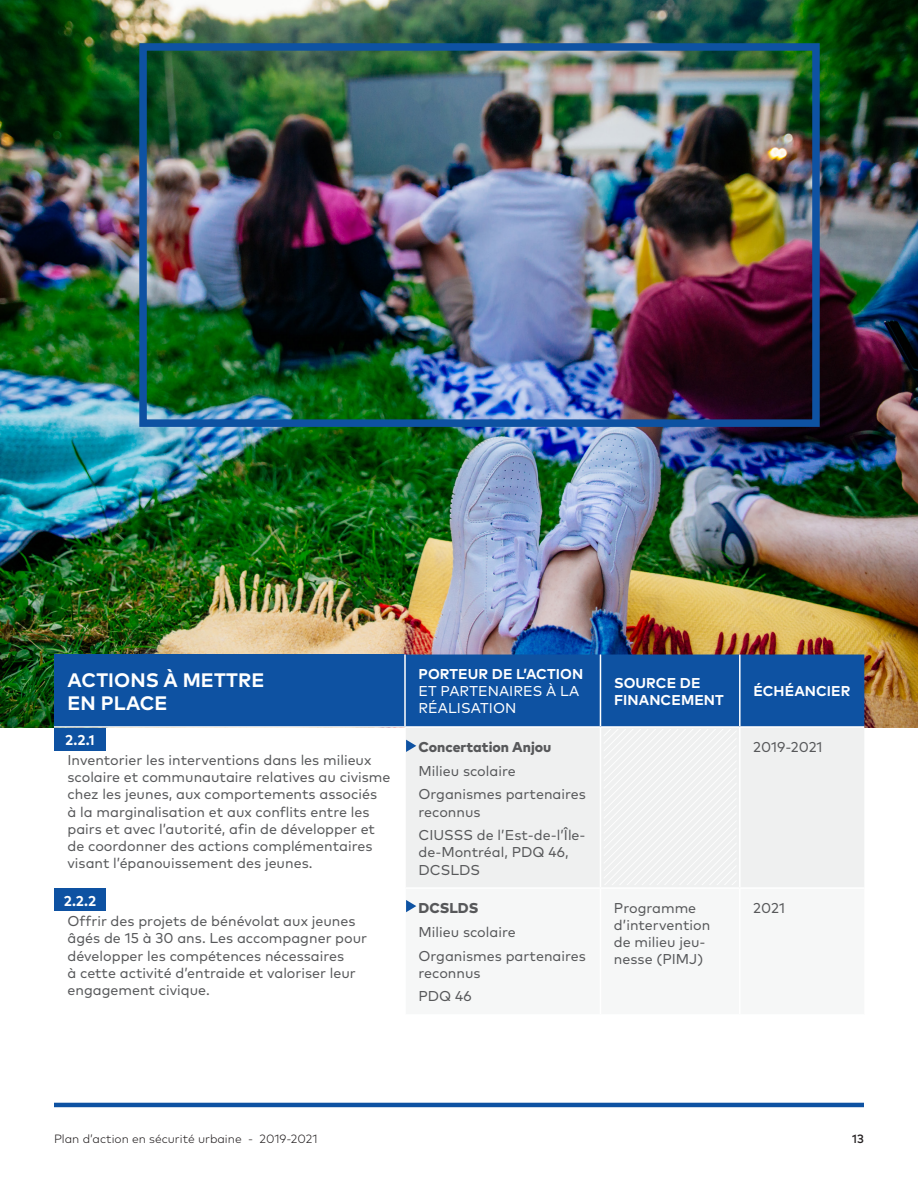
<style>
.page{position:relative;width:918px;height:1188px;background:#fff}
.page>*{position:absolute;margin:0;border:0;box-sizing:border-box;transform-origin:0 0}
.t1{font:700 19.5px "Mark Pro";letter-spacing:.005em;color:#fff}
.t2{font:14.25px/17.1px "Mark Pro";color:#57585a}
.t3{font:14.25px/17.1px "Mark Pro";letter-spacing:.005em;color:#fff}
.t4{font:700 14.25px/17.1px "Mark Pro";letter-spacing:.005em;color:#fff}
.t5{font:800 14.25px "Mark Pro";color:#57585a}
.t6{font:300 12px "Mark Pro";color:#231f20}
.t7{font:500 12px "Mark Pro";color:#231f20}
.s1{font-weight:700}
</style>
<div class="page">
<img style="left:0;top:0;width:918px;height:727px">
<div style="left:54px;top:655px;width:351px;height:72px;background:#0e52a2"></div>
<hr style="left:404px;top:655px;width:2px;height:71px;background:#fff">
<hr style="left:54px;top:726px;width:351px;height:2px;background:#fff">
<div style="left:139px;top:43px;width:681px;height:384px;border:8px solid #0e52a2"></div>
<div style="left:54px;top:728px;width:52px;height:23px;background:#0e52a2"></div>
<div style="left:54px;top:888px;width:52px;height:23px;background:#0e52a2"></div>
<hr style="left:54px;top:1103px;width:810px;height:4px;background:#0e52a2">
<svg style="left:406px;top:900px;width:10px;height:12px"></svg>
<svg style="left:405px;top:655px;width:459px;height:230px"></svg>
<p class="t1" style="left:68px;top:665px;width:198px">ACTIONS À METTRE</p>
<p class="t1" style="left:68px;top:688px;width:102px">EN PLACE</p>
<p class="t4" style="left:65px;top:730px;width:31px">2.2.1</p>
<p class="t2" style="left:68px;top:751px;width:325px">Inventorier les interventions dans les milieux scolaire et communautaire relatives au civisme chez les jeunes, aux comportements associés<br>à la marginalisation et aux conflits entre les pairs et avec l’autorité, afin de développer et de coordonner des actions complémentaires visant l’épanouissement des jeunes.</p>
<p class="t4" style="left:64px;top:891px;width:34px">2.2.2</p>
<p class="t2" style="left:68px;top:912px;width:301px">Offrir des projets de bénévolat aux jeunes âgés de 15 à 30 ans. Les accompagner pour développer les compétences nécessaires<br>à cette activité d’entraide et valoriser leur engagement civique.</p>
<p class="t3" style="left:419px;top:665px;width:166px"><span class="s1">PORTEUR DE L’ACTION<br></span>ET PARTENAIRES À LA<br>RÉALISATION</p>
<p class="t4" style="left:614px;top:673px;width:111px">SOURCE DE<br>FINANCEMENT</p>
<p class="t4" style="left:753px;top:682px;width:99px">ÉCHÉANCIER</p>
<p class="t5" style="left:418px;top:736px;width:134px">Concertation Anjou</p>
<p class="t2" style="left:418px;top:761px;width:99px">Milieu scolaire</p>
<p class="t2" style="left:418px;top:785px;width:169px">Organismes partenaires reconnus</p>
<p class="t2" style="left:418px;top:826px;width:169px">CIUSSS de l’Est-de-l’Île&shy;de-Montréal, PDQ 46,<br>DCSLDS</p>
<p class="t5" style="left:418px;top:897px;width:61px">DCSLDS</p>
<p class="t2" style="left:418px;top:922px;width:99px">Milieu scolaire</p>
<p class="t2" style="left:418px;top:946px;width:169px">Organismes partenaires reconnus</p>
<p class="t2" style="left:418px;top:987px;width:55px">PDQ 46</p>
<p class="t2" style="left:753px;top:737px;width:71px">2019-2021</p>
<p class="t2" style="left:614px;top:898px;width:98px">Programme d’intervention de milieu jeu&shy;nesse (PIMJ)</p>
<p class="t2" style="left:753px;top:898px;width:33px">2021</p>
<p class="t6" style="left:54px;top:1130px;width:265px">Plan d’action en sécurité urbaine - 2019-2021</p>
<p class="t7" style="left:852px;top:1130px;width:13px">13</p>
</div>
